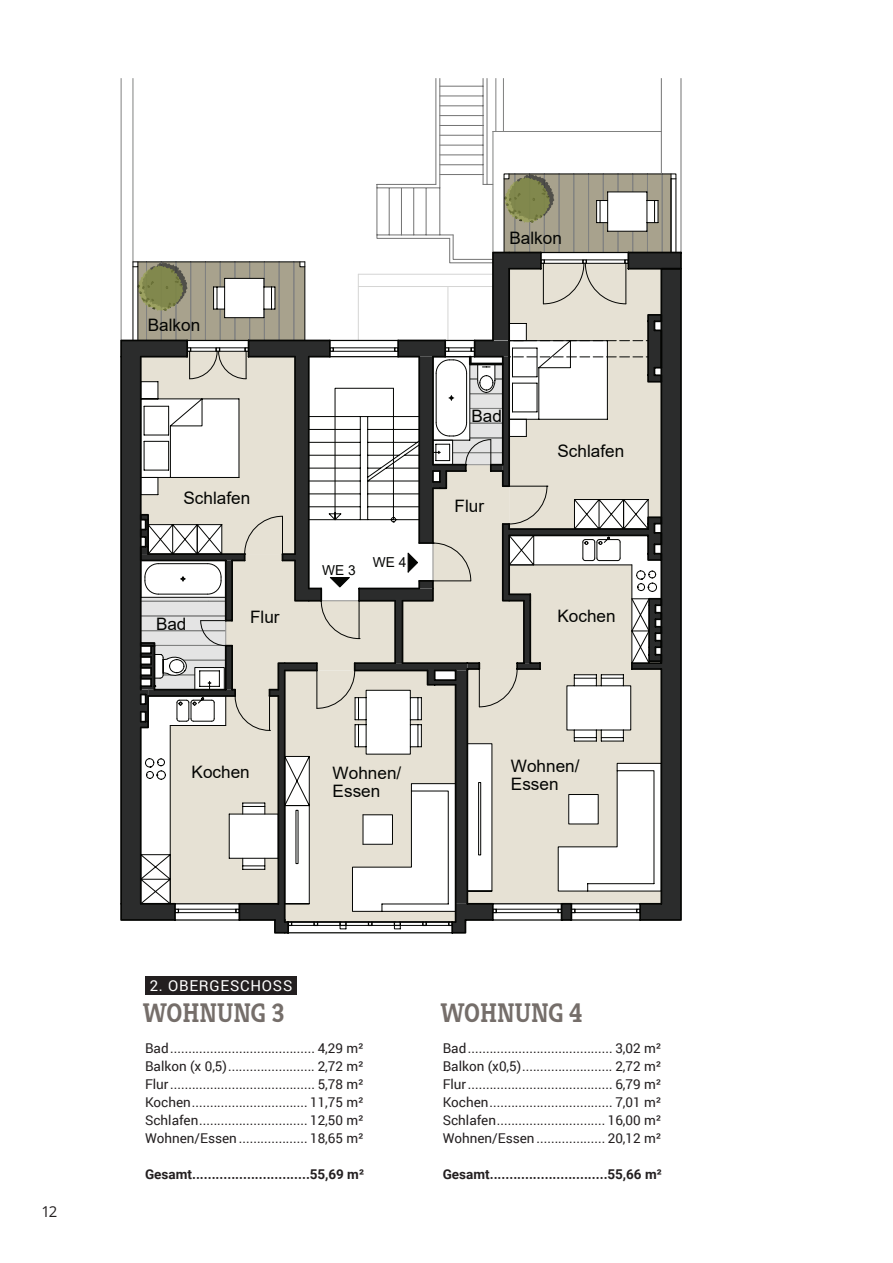
<style>
.page{position:relative;width:893px;height:1263px;background:#fff}
.page>*{position:absolute;margin:0;border:0;box-sizing:border-box;transform-origin:0 0}
.t1{font:700 27px "Kreon";letter-spacing:-.005em;color:#756e6a;scale:.9 1}
.t2{font:17.1px/18.5px "Arial";color:#040503}
.t3{font:15px "Roboto";letter-spacing:.05em;color:#fff}
.t4{font:15px "Open Sans";color:#231f20}
.t5{font:13.65px "Arial";color:#040503}
.t6{font:13.5px/18px "Roboto";color:#231f20;text-align:justify}
.t7{font:700 13.5px "Roboto";color:#231f20}
</style>
<div class="page">
<svg style="left:120px;top:78px;width:562px;height:855px"></svg>
<div style="left:145px;top:976px;width:151px;height:19px;background:#231f20"></div>
<p class="t4" style="left:42px;top:1201px;width:17px">12</p>
<p class="t2" style="left:148px;top:316px;width:54px">Balkon</p>
<p class="t2" style="left:183px;top:488px;width:68px">Schlafen</p>
<p class="t2" style="left:156px;top:614px;width:32px">Bad</p>
<p class="t2" style="left:250px;top:608px;width:31px">Flur</p>
<p class="t5" style="left:322px;top:560px;width:35px">WE 3</p>
<p class="t5" style="left:373px;top:552px;width:35px">WE 4</p>
<p class="t2" style="left:509px;top:229px;width:54px">Balkon</p>
<p class="t2" style="left:471px;top:406px;width:32px">Bad</p>
<p class="t2" style="left:455px;top:497px;width:31px">Flur</p>
<p class="t2" style="left:557px;top:442px;width:68px">Schlafen</p>
<p class="t2" style="left:557px;top:606px;width:60px">Kochen</p>
<p class="t2" style="left:192px;top:763px;width:60px">Kochen</p>
<p class="t2" style="left:511px;top:756px;width:70px">Wohnen/<br>Essen</p>
<p class="t2" style="left:333px;top:763px;width:70px">Wohnen/<br>Essen</p>
<p class="t3" style="left:150px;top:975px;width:144px">2. OBERGESCHOSS</p>
<h1 class="t1" style="left:143px;top:995px;width:159px">WOHNUNG 3</h1>
<h1 class="t1" style="left:441px;top:995px;width:159px">WOHNUNG 4</h1>
<p class="t6" style="left:145px;top:1039px;width:221px">Bad........................................ 4,29 m²<br>Balkon (x 0,5)........................ 2,72 m²<br>Flur........................................ 5,78 m²<br>Kochen................................ 11,75 m²<br>Schlafen.............................. 12,50 m²<br>Wohnen/Essen ................... 18,65 m²</p>
<p class="t7" style="left:145px;top:1165px;width:221px">Gesamt..............................55,69 m²</p>
<p class="t6" style="left:443px;top:1039px;width:221px">Bad........................................ 3,02 m²<br>Balkon (x0,5)......................... 2,72 m²<br>Flur........................................ 6,79 m²<br>Kochen.................................. 7,01 m²<br>Schlafen.............................. 16,00 m²<br>Wohnen/Essen ................... 20,12 m²</p>
<p class="t7" style="left:443px;top:1165px;width:221px">Gesamt..............................55,66 m²</p>
</div>
